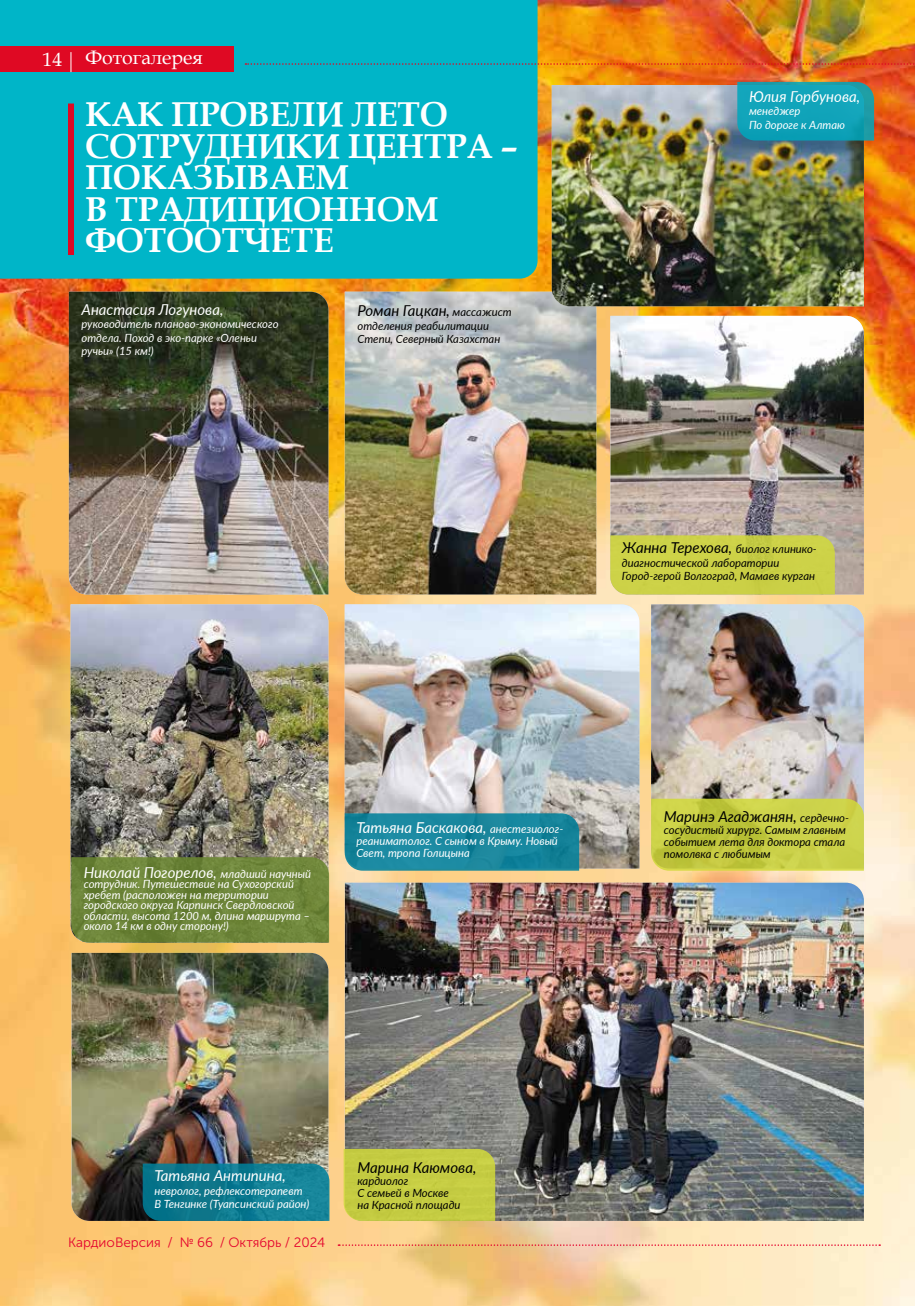
<style>
.page{position:relative;width:915px;height:1306px;background:#fff}
.page>*{position:absolute;margin:0;border:0;box-sizing:border-box;transform-origin:0 0}
.t1{font:700 34.5px/31.5px "Book Antiqua";letter-spacing:-.01em;color:#fff}
.t2{font:19.5px "Book Antiqua";color:#fff}
.t3{font:italic 15px "Lato";color:#fff}
.t4{font:italic 15px "Lato";color:#000}
.t5{font:13.5px "Museo Sans Cyrl 300";color:#e4032e}
.t6{font:italic 11.25px/13.5px "Lato";color:#fff}
.t7{font:italic 11.25px/12px "Lato";color:#000}
.s1{font-size:11.25px}
</style>
<div class="page">
<img style="left:0;top:0;width:914px;height:1305px">
<div style="left:0;top:0;width:537px;height:279px;background:#00b5c8"></div>
<div style="left:0;top:47px;width:233px;height:25px;background:#df0923"></div>
<svg style="left:71px;top:52px;width:1px;height:20px"></svg>
<svg style="left:245px;top:63px;width:670px;height:2px"></svg>
<img style="left:345px;top:292px;width:251px;height:302px">
<img style="left:71px;top:604px;width:257px;height:253px">
<div style="left:68px;top:103px;width:6px;height:152px;background:#df0923"></div>
<img style="left:551px;top:85px;width:312px;height:221px">
<img style="left:610px;top:316px;width:253px;height:278px">
<img style="left:345px;top:882px;width:518px;height:338px">
<img style="left:69px;top:292px;width:259px;height:302px">
<img style="left:344px;top:604px;width:295px;height:264px">
<img style="left:651px;top:604px;width:212px;height:194px">
<img style="left:72px;top:952px;width:256px;height:268px">
<svg style="left:338px;top:1244px;width:541px;height:1px"></svg>
<svg style="left:143px;top:1163px;width:186px;height:57px;background:#107a8f"></svg>
<svg style="left:737px;top:82px;width:136px;height:58px;background:#13a1b5"></svg>
<svg style="left:610px;top:535px;width:224px;height:59px;background:#cbd048"></svg>
<svg style="left:71px;top:857px;width:258px;height:85px;background:#6d8439"></svg>
<svg style="left:344px;top:813px;width:235px;height:57px;background:#1b879e"></svg>
<svg style="left:651px;top:798px;width:212px;height:72px;background:#c6cc45"></svg>
<div style="left:343px;top:1148px;width:152px;height:72px;background:#c5cc42"></div>
<h2 class="t2" style="left:43px;top:44px;width:162px">14 Фотогалерея</h2>
<h1 class="t1" style="left:85px;top:98px;width:434px">КАК ПРОВЕЛИ ЛЕТО<br>СОТРУДНИКИ ЦЕНТРА –<br>ПОКАЗЫВАЕМ<br>В ТРАДИЦИОННОМ<br>ФОТООТЧЕТЕ</h1>
<h3 class="t3" style="left:81px;top:299px;width:143px">Анастасия Логунова,</h3>
<p class="t6" style="left:81px;top:317px;width:198px">руководитель планово-экономического отдела. Поход в эко-парке «Оленьи ручьи» (15 км!)</p>
<h3 class="t4" style="left:357px;top:300px;width:156px">Роман Гацкан, <span class="s1">массажист</span></h3>
<p class="t7" style="left:357px;top:318px;width:144px;line-height:13.5px">отделения реабилитации<br>Степи, Северный Казахстан</p>
<h3 class="t3" style="left:748px;top:86px;width:113px">Юлия Горбунова,</h3>
<p class="t6" style="left:748px;top:104px;width:97px">менеджер<br>По дороге к Алтаю</p>
<h3 class="t4" style="left:621px;top:537px;width:196px">Жанна Терехова, <span class="s1">биолог клинико-</span></h3>
<p class="t7" style="left:621px;top:555px;width:194px;line-height:13.5px">диагностической лаборатории<br>Город-герой Волгоград, Мамаев курган</p>
<h3 class="t3" style="left:84px;top:861px;width:229px">Николай Погорелов, <span class="s1">младший научный</span></h3>
<p class="t6" style="left:84px;top:878px;width:228px;line-height:10.5px">сотрудник. Путешествие на Сухогорский хребет (расположен на территории городского округа Карпинск Свердловской области, высота 1200 м, длина маршрута – около 14 км в одну сторону!)</p>
<h3 class="t3" style="left:356px;top:817px;width:208px">Татьяна Баскакова, <span class="s1">анестезиолог-</span></h3>
<p class="t6" style="left:356px;top:834px;width:203px;line-height:12px">реаниматолог. С сыном в Крыму. Новый<br>Свет, тропа Голицына</p>
<h3 class="t4" style="left:663px;top:806px;width:187px">Маринэ Агаджанян, <span class="s1">сердечно-</span></h3>
<p class="t7" style="left:663px;top:823px;width:183px;text-align:justify">сосудистый хирург. Самым главным событием лета для доктора стала помолвка с любимым</p>
<h3 class="t3" style="left:154px;top:1165px;width:133px">Татьяна Антипина,</h3>
<p class="t6" style="left:154px;top:1183px;width:156px">невролог, рефлексотерапевт<br>В Тенгинке (Туапсинский район)</p>
<p class="t5" style="left:68px;top:1234px;width:258px">КардиоВерсия / № 66 / Октябрь / 2024</p>
<h3 class="t4" style="left:357px;top:1157px;width:120px">Марина Каюмова,</h3>
<p class="t7" style="left:357px;top:1174px;width:105px">кардиолог<br>С семьей в Москве на Красной площади</p>
</div>
